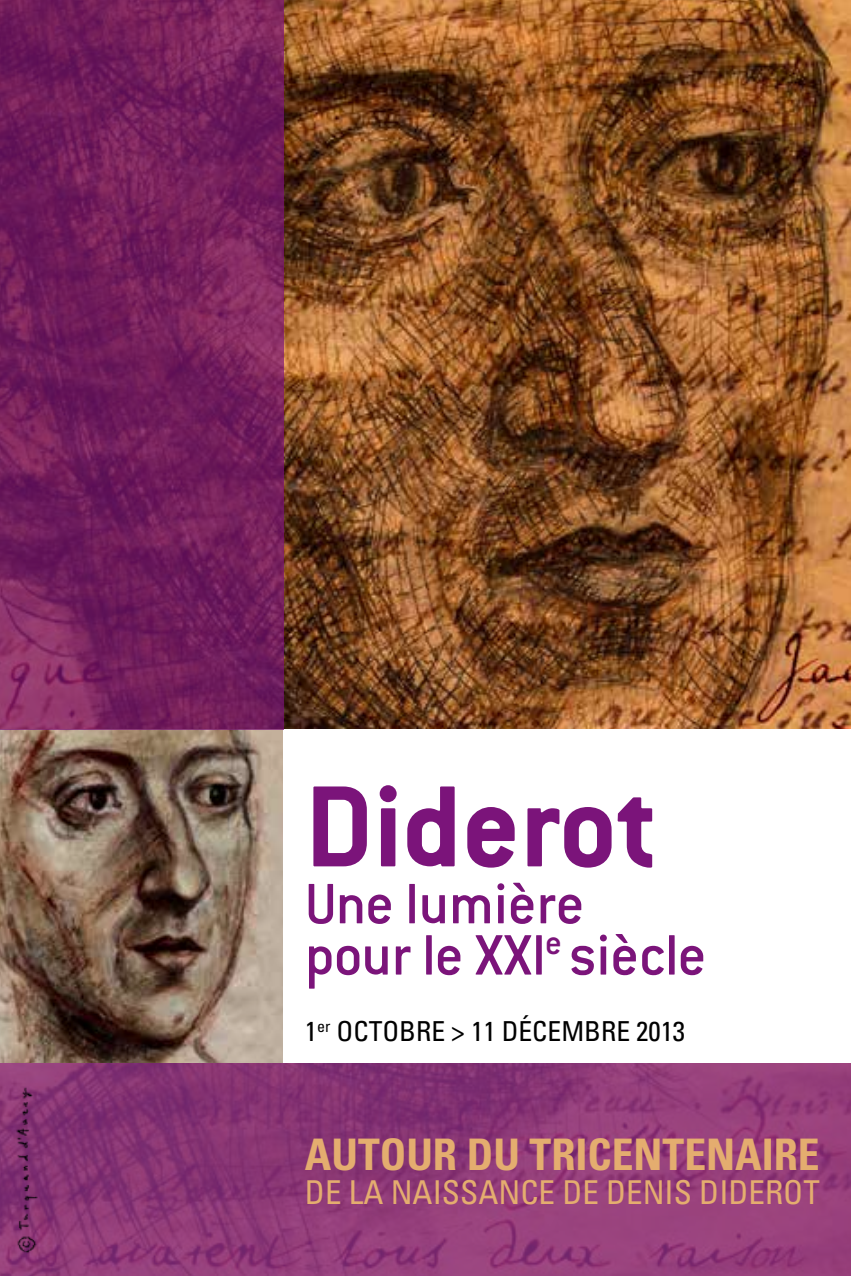
<style>
.page{position:relative;width:851px;height:1276px;background:#fff}
.page>*{position:absolute;margin:0;border:0;box-sizing:border-box;transform-origin:0 0}
.t1{font:700 126.75px "Conduit ITC";color:#7b147a}
.t2{font:500 62.5px/51.2px "Conduit ITC";color:#7b147a}
.t3{font:700 condensed 43.5px "Univers";color:#e4ad6f}
.t4{font:condensed 32.75px "Univers";color:#e4ad6f}
.t5{font:condensed 27.5px "Univers";color:#000}
</style>
<div class="page">
<svg style="left:0;top:1062px;width:850px;height:214px;background:#8e3a77"></svg>
<img style="left:283px;top:0;width:567px;height:729px">
<img style="left:0;top:730px;width:283px;height:332px">
<svg style="left:0;top:0;width:283px;height:730px;background:#731e5c"></svg>
<img style="left:14px;top:1083px;width:24px;height:173px">
<h1 class="t1" style="left:305px;top:752px;width:354px">Diderot</h1>
<h2 class="t2" style="left:305px;top:877px;width:403px">Une lumière<br>pour le XXI<sup>e</sup> siècle</h2>
<p class="t5" style="left:305px;top:1014px;width:48px">1<sup>ER</sup> OCTO</p>
<p class="t5" style="left:399px;top:1014px;width:287px">BRE &gt; 11 DÉCEMBRE 2013</p>
<h3 class="t3" style="left:305px;top:1127px;width:516px">AUTOUR DU TRICENTENAIRE</h3>
<p class="t4" style="left:305px;top:1171px;width:516px">DE LA NAISSAN CE DE D EN IS D IDEROT</p>
</div>
